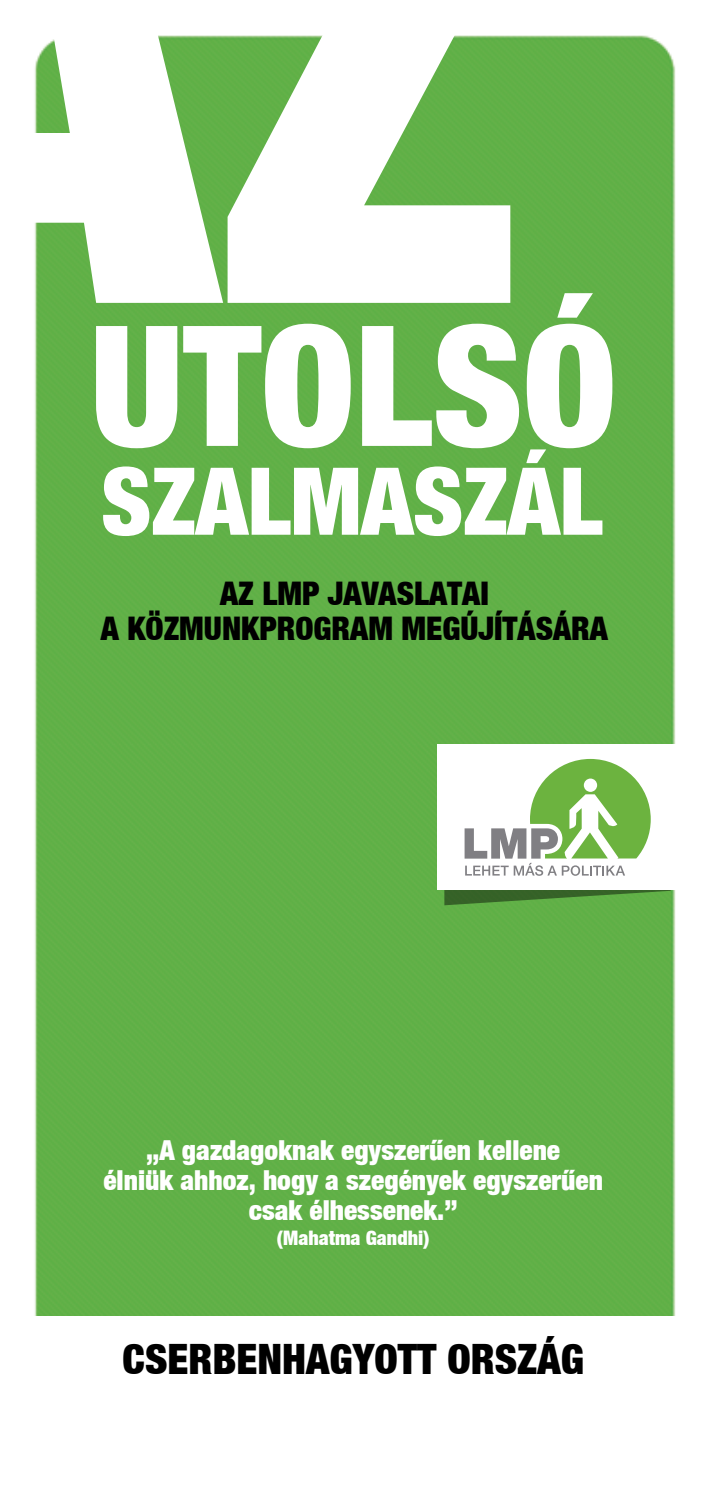
<style>
.page{position:relative;width:709px;height:1489px;background:#fff}
.page>*{position:absolute;margin:0;border:0;box-sizing:border-box;transform-origin:0 0}
.t1{font:900 condensed 641px "Helvetica";color:#fff}
.t2{font:900 condensed 167.75px "Helvetica";color:#fff}
.t3{font:900 condensed 93.75px "Helvetica";letter-spacing:-.005em;color:#fff}
.t4{font:900 condensed 41.75px "Helvetica";color:#000}
.t5{font:900 condensed 32.5px/35px "Helvetica";color:#000;text-align:center}
.t6{font:900 condensed 27.5px/30px "Helvetica";color:#fff;text-align:center}
.t7{font:900 condensed 20px "Helvetica";color:#fff}
</style>
<div class="page">
<div style="left:34px;top:35px;width:642px;height:1281px;background:#61b047"></div>
<div style="left:437px;top:744px;width:241px;height:146px;background:#fff"></div>
<svg style="left:444px;top:759px;width:227px;height:146px"></svg>
<h1 class="t1" style="left:-142px;top:-320px;width:666px">AZ</h1>
<h2 class="t2" style="left:90px;top:283px;width:527px">UTOLSÓ</h2>
<h3 class="t3" style="left:101px;top:443px;width:503px">SZALMASZÁL</h3>
<p class="t5" style="left:101px;top:575px;width:508px">AZ LMP JAVASLATAI<br>A KÖZMUNKPROGRAM MEGÚJÍTÁSÁRA</p>
<p class="t6" style="left:103px;top:1135px;width:501px">„A gazdagoknak egyszerűen kellene<br>élniük ahhoz, hogy a szegények egyszerűen csak élhessenek.”</p>
<p class="t7" style="left:277px;top:1225px;width:154px">(Mahatma Gandhi)</p>
<h3 class="t4" style="left:122px;top:1333px;width:463px">CSERBENHAGYOTT ORSZÁG</h3>
</div>
